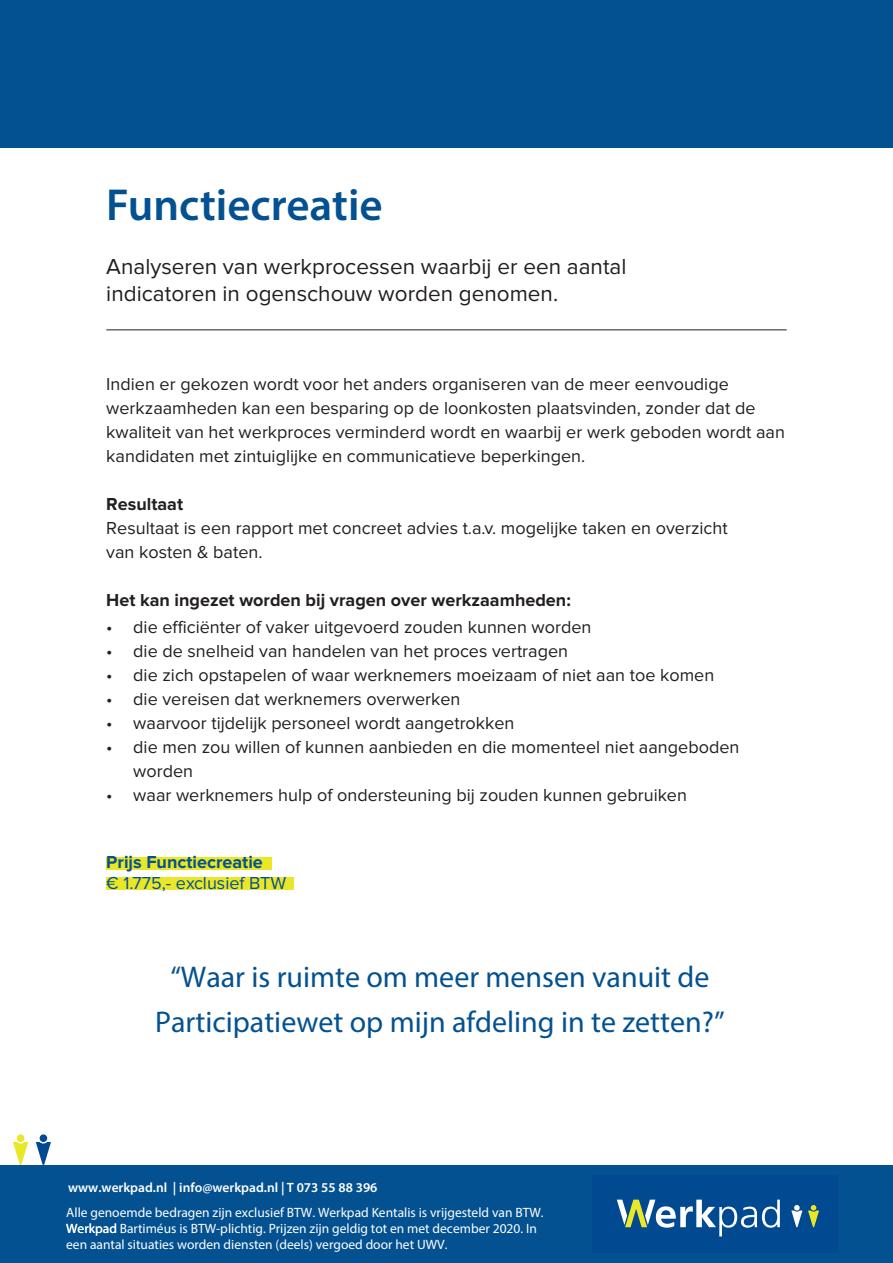
<style>
.page{position:relative;width:893px;height:1263px;background:#fff}
.page>*{position:absolute;margin:0;border:0;box-sizing:border-box;transform-origin:0 0}
.t1{font:600 45px "Myriad Pro";color:#045191}
.t2{font:30px/45px "Myriad Pro";color:#045191;text-align:center}
.t3{font:22.5px "Proxima Nova";color:#231f20}
.t4{font:18px/24px "Proxima Nova";color:#231f20}
.t5{font:700 18px "Proxima Nova";color:#231f20}
.t6{font:18px "Proxima Nova";color:#045191}
.t7{font:700 18px "Proxima Nova";color:#045191}
.t8{font:13.5px/16.2px "Myriad Pro";color:#fff}
.t9{font:600 13.5px "Myriad Pro";color:#fff}
.s1{font-weight:700}
</style>
<div class="page">
<div style="left:106px;top:857px;width:166px;height:12px;background:#e9e727"></div>
<div style="left:106px;top:877px;width:188px;height:12px;background:#e9e727"></div>
<div style="left:17px;top:1134px;width:7px;height:8px;background:#e9e727;border-radius:50%"></div>
<svg style="left:13px;top:1142px;width:15px;height:23px"></svg>
<div style="left:40px;top:1134px;width:7px;height:8px;background:#014a91;border-radius:50%"></div>
<svg style="left:36px;top:1142px;width:15px;height:23px"></svg>
<div style="left:0;top:0;width:893px;height:148px;background:#045191"></div>
<div style="left:0;top:1165px;width:893px;height:98px;background:#045191"></div>
<div style="left:592px;top:1175px;width:246px;height:77px;background:#014a91"></div>
<svg style="left:617px;top:1199px;width:163px;height:37px"></svg>
<svg style="left:808px;top:1205px;width:11px;height:22px"></svg>
<svg style="left:791px;top:1205px;width:11px;height:22px"></svg>
<hr style="left:106px;top:330px;width:681px;height:1px;background:#231f20">
<p class="t1" style="left:106px;top:176px;width:278px">Functiecreatie</p>
<p class="t3" style="left:106px;top:253px;width:522px">Analyseren van werkprocessen waarbij er een aantal</p>
<p class="t3" style="left:106px;top:280px;width:453px">indicatoren in ogenschouw worden genomen.</p>
<p class="t4" style="left:106px;top:372px;width:680px">Indien er gekozen wordt voor het anders organiseren van de meer eenvoudige werkzaamheden kan een besparing op de loonkosten plaatsvinden, zonder dat de kwaliteit van het werkproces verminderd wordt en waarbij er werk geboden wordt aan kandidaten met zintuiglijke en communicatieve beperkingen.</p>
<p class="t4" style="left:106px;top:492px;width:623px"><span class="s1">Resultaat<br></span>Resultaat is een rapport met concreet advies t.a.v. mogelijke taken en overzicht van kosten &amp; baten.</p>
<p class="t5" style="left:106px;top:592px;width:466px">Het kan ingezet worden bij vragen over werkzaamheden:</p>
<p class="t4" style="left:106px;top:615px;width:487px">• die efficiënter of vaker uitgevoerd zouden kunnen worden</p>
<p class="t4" style="left:106px;top:639px;width:463px">• die de snelheid van handelen van het proces vertragen</p>
<p class="t4" style="left:106px;top:663px;width:609px">• die zich opstapelen of waar werknemers moeizaam of niet aan toe komen</p>
<p class="t4" style="left:106px;top:687px;width:356px">• die vereisen dat werknemers overwerken</p>
<p class="t4" style="left:106px;top:711px;width:410px">• waarvoor tijdelijk personeel wordt aangetrokken</p>
<p class="t4" style="left:133px;top:735px;width:608px;text-indent:-27px">• die men zou willen of kunnen aanbieden en die momenteel niet aangeboden worden</p>
<p class="t4" style="left:106px;top:783px;width:582px">• waar werknemers hulp of ondersteuning bij zouden kunnen gebruiken</p>
<p class="t7" style="left:106px;top:853px;width:158px">Prijs Functiecreatie</p>
<p class="t6" style="left:106px;top:873px;width:182px">€ 1.775,- exclusief BTW</p>
<p class="t2" style="left:155px;top:954px;width:571px">“Waar is ruimte om meer mensen vanuit de<br>Participatiewet op mijn afdeling in te zetten?”</p>
<p class="t9" style="left:68px;top:1178px;width:311px">www.werkpad.nl | info@werkpad.nl | T 073 55 88 396</p>
<p class="t8" style="left:66px;top:1204px;width:479px">Alle genoemde bedragen zijn exclusief BTW. Werkpad Kentalis is vrijgesteld van BTW.<br>Werkpad</p>
<p class="t8" style="left:66px;top:1220px;width:472px">Werkpad Bartiméus is BTW-plichtig. Prijzen zijn geldig tot en met december 2020. In een aantal situaties worden diensten (deels) vergoed door het UWV.</p>
</div>
